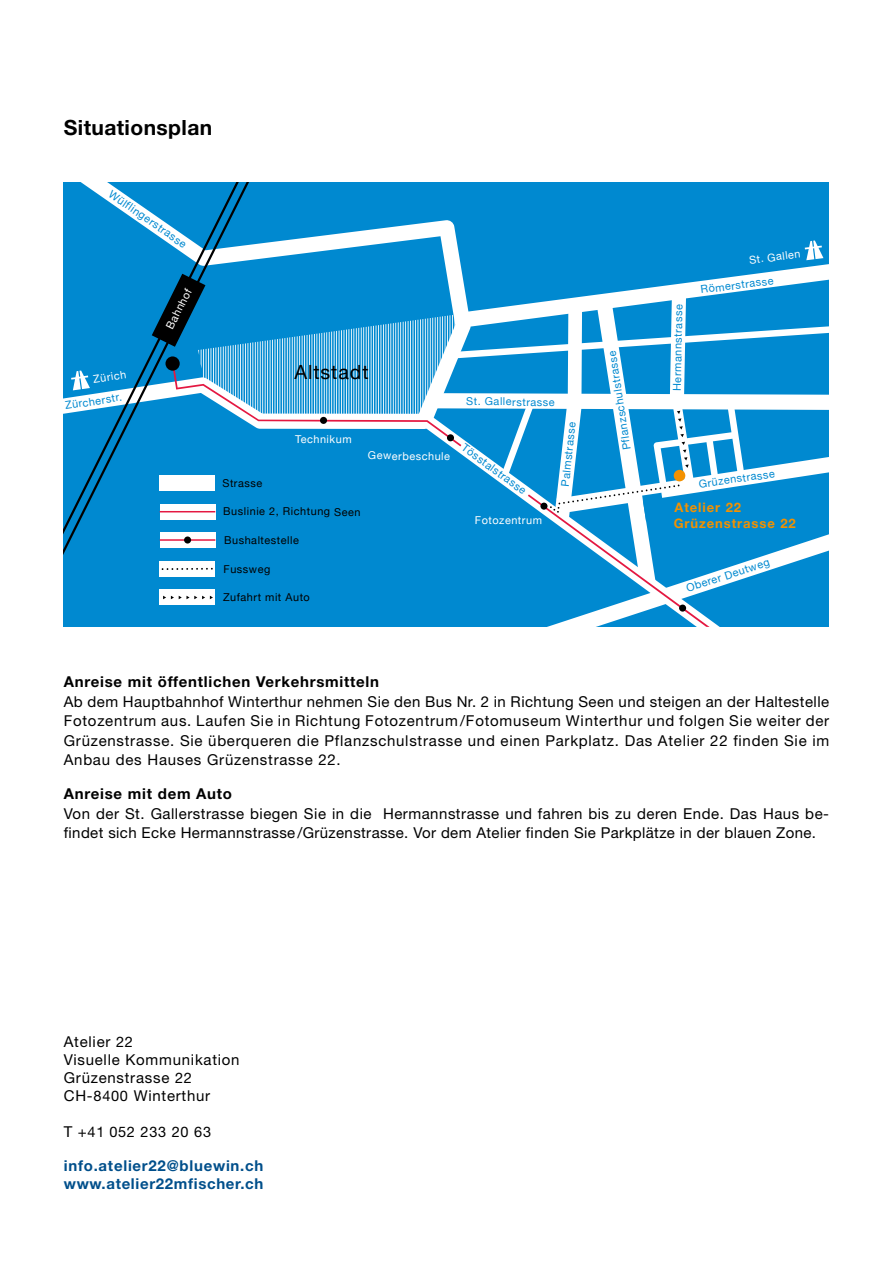
<style>
.page{position:relative;width:893px;height:1263px;background:#fff}
.page>*{position:absolute;margin:0;border:0;box-sizing:border-box;transform-origin:0 0}
.t1{font:700 21px "Helvetica Neue LT Pro";letter-spacing:.02em;color:#000}
.t2{font:19.5px "Helvetica Neue";letter-spacing:.05em;color:#000}
.t3{font:15px/19.5px "Helvetica Neue LT Pro";letter-spacing:.035em;color:#000}
.t4{font:700 15px "Helvetica Neue LT Pro";letter-spacing:.05em;color:#000}
.t5{font:700 15px/18px "Helvetica Neue LT Pro";letter-spacing:.045em;color:#004f8b}
.t6{font:14.55px "Helvetica Neue LT Pro";letter-spacing:.05em;color:#000}
.t7{font:700 13.05px/15.6px "Helvetica Neue";letter-spacing:.07em;color:#f39100}
.t8{font:10.8px "Helvetica Neue";letter-spacing:.045em;color:#0089d0}
.t9{font:10.8px "Helvetica Neue";letter-spacing:.045em;color:#000}
.t10{font:10.8px "Helvetica Neue";color:#fff}
.s1{font-size:14.55px}
.s2{font-size:15px}
</style>
<div class="page">
<div style="left:64px;top:183px;width:765px;height:444px;background:#0089d0"></div>
<svg style="left:288px;top:220px;width:169px;height:20px"></svg>
<svg style="left:64px;top:183px;width:185px;height:370px"></svg>
<svg style="left:152px;top:240px;width:677px;height:387px"></svg>
<h1 class="t1" style="left:64px;top:115px;width:150px">Situationsplan</h1>
<p class="t8" style="left:114px;top:187px;width:93px;rotate:35deg">Wülflingerstrasse</p>
<p class="t10" style="left:92px;top:373px;width:35px;rotate:-9deg">Zürich</p>
<p class="t8" style="left:64px;top:399px;width:59px;rotate:-9deg">Zürcherstr.</p>
<p class="t10" style="left:163px;top:325px;width:46px;rotate:-63deg">Bahnhof</p>
<p class="t10" style="left:748px;top:254px;width:53px;rotate:-7deg">St. Gallen</p>
<p class="t8" style="left:700px;top:283px;width:75px;rotate:-7deg">Römerstrasse</p>
<p class="t8" style="left:671px;top:391px;width:88px;rotate:-89deg">Hermannstrasse</p>
<p class="t8" style="left:621px;top:451px;width:101px;rotate:-99deg">Pflanzschulstrasse</p>
<h2 class="t2" style="left:294px;top:360px;width:76px">Altstadt</h2>
<p class="t8" style="left:466px;top:395px;width:90px">St. Gallerstrasse</p>
<p class="t8" style="left:559px;top:486px;width:66px;rotate:-84deg">Palmstrasse</p>
<p class="t10" style="left:295px;top:432px;width:58px;rotate:1deg">Technikum</p>
<p class="t8" style="left:467px;top:441px;width:79px;rotate:36deg">Tösstalstrasse</p>
<p class="t10" style="left:368px;top:449px;width:84px;rotate:1deg">Gewerbeschule</p>
<p class="t9" style="left:222px;top:477px;width:41px">Strasse</p>
<p class="t8" style="left:698px;top:478px;width:78px;rotate:-8deg">Grüzenstrasse</p>
<p class="t9" style="left:223px;top:505px;width:139px">Buslinie 2, Richtung Seen</p>
<p class="t9" style="left:224px;top:533px;width:76px">Bushaltestelle</p>
<p class="t9" style="left:224px;top:562px;width:48px">Fussweg</p>
<p class="t9" style="left:223px;top:590px;width:88px">Zufahrt mit Auto</p>
<p class="t10" style="left:475px;top:513px;width:68px;rotate:1deg">Fotozentrum</p>
<p class="t7" style="left:674px;top:499px;width:124px">Atelier 22<br>Grüzenstrasse 22</p>
<p class="t8" style="left:685px;top:582px;width:88px;rotate:-18deg">Oberer Deutweg</p>
<p class="t4" style="left:64px;top:672px;width:317px">Anreise mit öffentlichen Verkehrsmitteln</p>
<p class="t3" style="left:64px;top:691px;width:767px;text-align:justify">Ab dem Hauptbahnhof Winterthur nehmen Sie den Bus Nr. 2 in Richtung Seen und steigen an der Haltestelle Fotozentrum aus. Laufen Sie in Richtung Fotozentrum/Fotomuseum Winterthur und folgen Sie weiter der Grüzenstrasse. Sie überqueren die Pflanzschulstrasse und einen Parkplatz. Das Atelier 22 finden Sie im Anbau des Hauses Grüzenstrasse 22.</p>
<p class="t4" style="left:64px;top:785px;width:170px">Anreise mit dem Auto</p>
<p class="t3" style="left:64px;top:803px;width:767px">Von der St. Gallerstrasse biegen Sie in die Hermannstrasse und fahren bis zu deren Ende. Das Haus be&shy;findet sich Ecke Hermannstrasse/Grüzenstrasse. Vor dem Atelier finden Sie Parkplätze in der blauen Zone.</p>
<p class="t3" style="left:64px;top:1033px;width:177px;line-height:18px">Atelier <span class="s1">22<br></span>Visuelle Kommunikation<br>Grüzenstrasse <span class="s1">22<br></span>CH-<span class="s1">8400</span> Winterthur</p>
<p class="t6" style="left:64px;top:1123px;width:149px"><span class="s2">T +</span>41 052 233 20 63</p>
<p class="t5" style="left:64px;top:1157px;width:201px">info.atelier22@bluewin.ch www.atelier22mfischer.ch</p>
</div>
